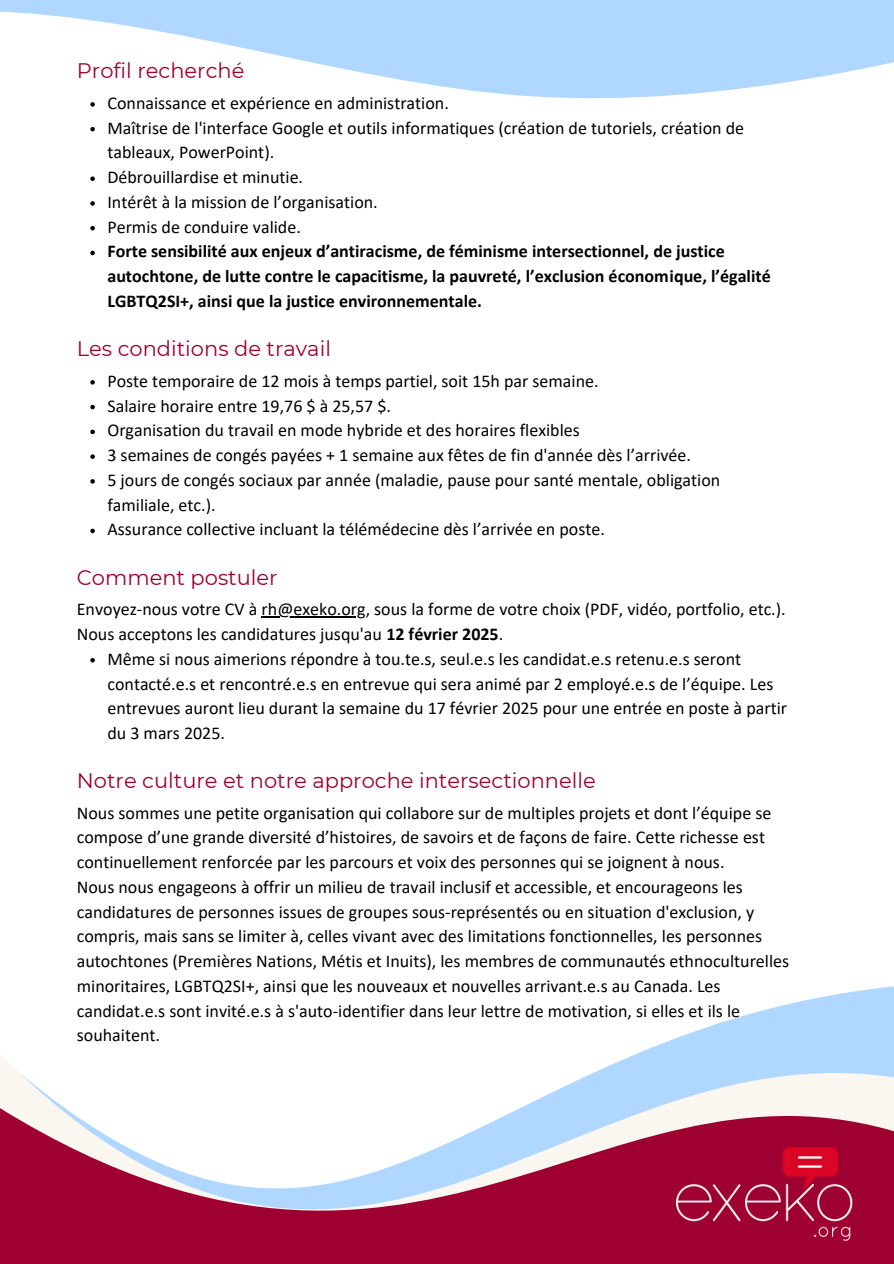
<style>
.page{position:relative;width:894px;height:1264px;background:#fff}
.page>*{position:absolute;margin:0;border:0;box-sizing:border-box;transform-origin:0 0}
.t1{font:21px "Montserrat";color:#9e0031}
.t2{font:18px/24.8px "Calibri";color:#000}
.t3{font:700 18px/24.8px "Calibri";color:#000}
.s1{font-weight:700}
</style>
<div class="page">
<svg style="left:773px;top:989px;width:120px;height:19px;fill:#b0d7ff"></svg>
<svg style="left:0;top:1008px;width:893px;height:255px"></svg>
<svg style="left:0;top:0;width:893px;height:132px;fill:#b0d7ff"></svg>
<img style="left:676px;top:1141px;width:175px;height:99px">
<svg style="left:90px;top:380px;width:5px;height:4px"></svg>
<svg style="left:90px;top:405px;width:5px;height:4px"></svg>
<svg style="left:90px;top:429px;width:5px;height:5px"></svg>
<svg style="left:90px;top:454px;width:5px;height:5px"></svg>
<svg style="left:90px;top:479px;width:5px;height:4px"></svg>
<svg style="left:90px;top:528px;width:5px;height:5px"></svg>
<hr style="left:261px;top:616px;width:104px;height:1px;background:#000">
<svg style="left:90px;top:658px;width:5px;height:4px"></svg>
<svg style="left:90px;top:102px;width:5px;height:5px"></svg>
<svg style="left:90px;top:127px;width:5px;height:4px"></svg>
<svg style="left:90px;top:176px;width:5px;height:5px"></svg>
<svg style="left:90px;top:201px;width:5px;height:5px"></svg>
<svg style="left:90px;top:226px;width:5px;height:4px"></svg>
<svg style="left:90px;top:251px;width:5px;height:4px"></svg>
<p class="t1" style="left:77px;top:58px;width:169px">Profil recherché</p>
<p class="t2" style="left:107px;top:92px;width:343px">Connaissance et expérience en administration.</p>
<p class="t2" style="left:107px;top:117px;width:638px">Maîtrise de l'interface Google et outils informatiques (création de tutoriels, création de tableaux, PowerPoint).</p>
<p class="t2" style="left:107px;top:166px;width:197px">Débrouillardise et minutie.</p>
<h1 class="t2" style="left:107px;top:191px;width:272px">Intérêt à la mission de l’organisation.</h1>
<p class="t2" style="left:107px;top:216px;width:195px">Permis de conduire valide.</p>
<p class="t3" style="left:107px;top:240px;width:664px">Forte sensibilité aux enjeux d’antiracisme, de féminisme intersectionnel, de justice autochtone, de lutte contre le capacitisme, la pauvreté, l’exclusion économique, l’égalité<br>LGBTQ2SI+, ainsi que la justice environnementale.</p>
<p class="t1" style="left:77px;top:336px;width:255px">Les conditions de travail</p>
<p class="t2" style="left:107px;top:370px;width:492px">Poste temporaire de 12 mois à temps partiel, soit 15h par semaine.</p>
<h1 class="t2" style="left:107px;top:395px;width:285px">Salaire horaire entre 19,76 $ à 25,57 $.</h1>
<p class="t2" style="left:107px;top:419px;width:474px">Organisation du travail en mode hybride et des horaires flexibles</p>
<p class="t2" style="left:107px;top:444px;width:585px">3 semaines de congés payées + 1 semaine aux fêtes de fin d'année dès l’arrivée.</p>
<p class="t2" style="left:107px;top:469px;width:614px">5 jours de congés sociaux par année (maladie, pause pour santé mentale, obligation familiale, etc.).</p>
<p class="t2" style="left:107px;top:518px;width:499px">Assurance collective incluant la télémédecine dès l’arrivée en poste.</p>
<p class="t1" style="left:77px;top:564px;width:202px">Comment postuler</p>
<p class="t2" style="left:77px;top:598px;width:710px">Envoyez-nous votre CV à rh@exeko.org, sous la forme de votre choix (PDF, vidéo, portfolio, etc.).</p>
<h1 class="t2" style="left:77px;top:623px;width:428px">Nous acceptons les candidatures jusqu'au <span class="s1">12 février 2025</span>.</h1>
<p class="t2" style="left:107px;top:648px;width:635px">Même si nous aimerions répondre à tou.te.s, seul.e.s les candidat.e.s retenu.e.s seront</p>
<p class="t2" style="left:107px;top:672px;width:681px">contacté.e.s et rencontré.e.s en entrevue qui sera animé par 2 employé.e.s de l’équipe. Les entrevues auront lieu durant la semaine du 17 février 2025 pour une entrée en poste à partir du 3 mars 2025.</p>
<p class="t1" style="left:77px;top:767px;width:520px">Notre culture et notre approche intersectionnelle</p>
<h1 class="t2" style="left:77px;top:801px;width:695px">Nous sommes une petite organisation qui collabore sur de multiples projets et dont l’équipe se compose d’une grande diversité d’histoires, de savoirs et de façons de faire. Cette richesse est continuellement renforcée par les parcours et voix des personnes qui se joignent à nous.</h1>
<p class="t2" style="left:77px;top:875px;width:713px">Nous nous engageons à offrir un milieu de travail inclusif et accessible, et encourageons les candidatures de personnes issues de groupes sous-représentés ou en situation d'exclusion, y compris, mais sans se limiter à, celles vivant avec des limitations fonctionnelles, les personnes autochtones (Premières Nations, Métis et Inuits), les membres de communautés ethnoculturelles minoritaires, LGBTQ2SI+, ainsi que les nouveaux et nouvelles arrivant.e.s au Canada. Les candidat.e.s sont invité.e.s à s'auto-identifier dans leur lettre de motivation, si elles et ils le souhaitent.</p>
</div>
